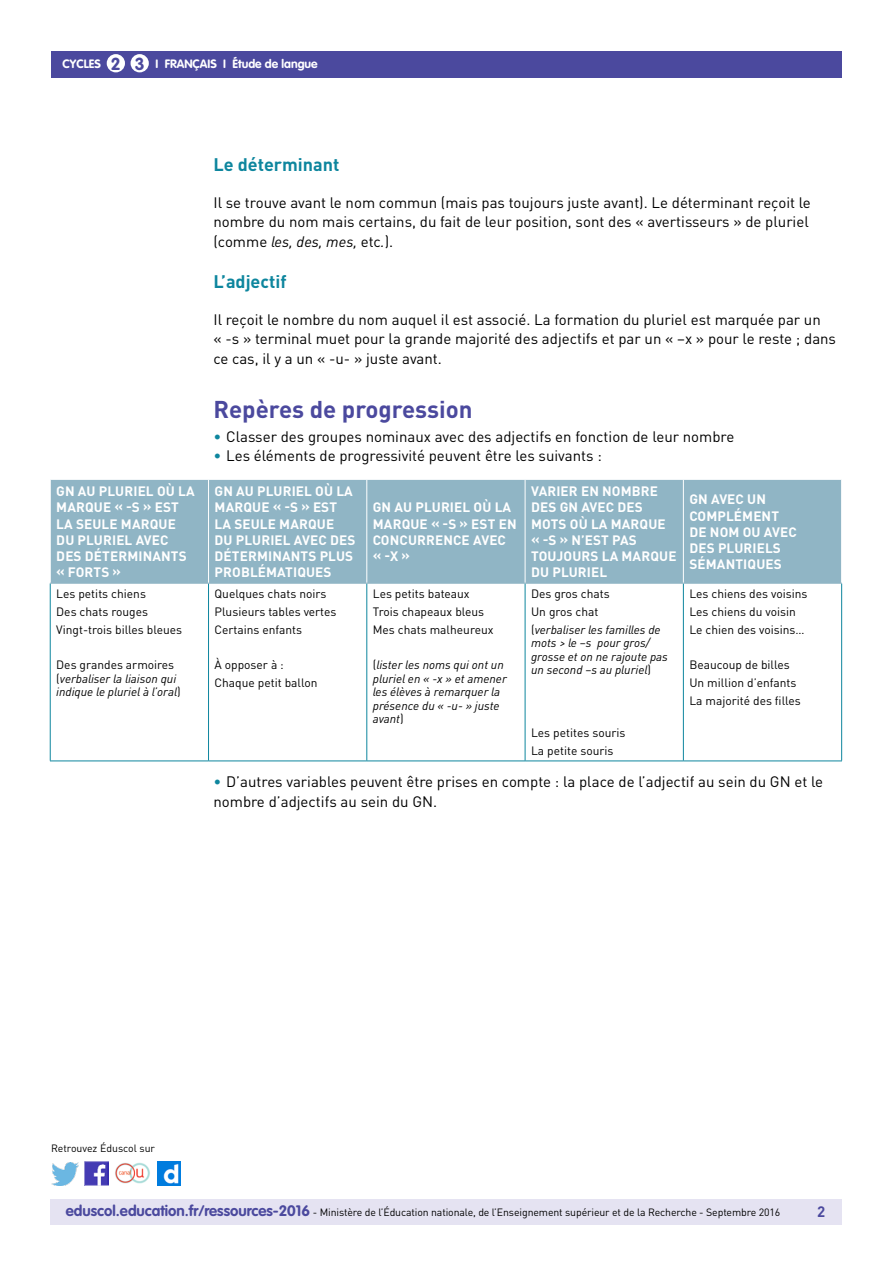
<style>
.page{position:relative;width:893px;height:1263px;background:#fff}
.page>*{position:absolute;margin:0;border:0;box-sizing:border-box;transform-origin:0 0}
.t1{font:700 24px "DIN Pro";color:#4b499e}
.t2{font:700 18px "DIN Pro";color:#0e869e}
.t3{font:700 17.25px "VAG Rounded Std";color:#4b499e}
.t4{font:15px/19.5px "DIN Pro";color:#000}
.t5{font:700 15px "DIN Pro";color:#4b499e}
.t6{font:700 13.5px/16.2px "DIN Pro";letter-spacing:.01em;color:#fff}
.t7{font:12px/17.7px "DIN Pro";color:#000}
.t8{font:italic 12px/13.5px "DIN Pro";color:#000}
.t9{font:700 12px "VAG Rounded Std";color:#fff}
.t10{font:10.5px "DIN Pro";letter-spacing:-.01em;color:#000}
.s1{font-style:italic}
.s2{color:#0e869e}
.s3{font-style:normal}
.s4{font-family:"VAG Rounded Std";font-weight:700;font-size:15px;color:#4b499e}
</style>
<div class="page">
<div style="left:50px;top:1199px;width:791px;height:26px;background:#e5e3f2"></div>
<div style="left:51px;top:51px;width:791px;height:27px;background:#4b499e"></div>
<div style="left:107px;top:54px;width:18px;height:18px;background:#fff;border-radius:50%"></div>
<div style="left:131px;top:54px;width:18px;height:18px;background:#fff;border-radius:50%"></div>
<img style="left:85px;top:1162px;width:23px;height:23px">
<img style="left:51px;top:1163px;width:28px;height:22px">
<img style="left:158px;top:1162px;width:22px;height:23px">
<img style="left:115px;top:1162px;width:35px;height:22px">
<div style="left:51px;top:480px;width:790px;height:103px;background:#90b5c5"></div>
<hr style="left:208px;top:480px;width:1px;height:103px;background:#fff">
<hr style="left:366px;top:480px;width:1px;height:103px;background:#fff">
<hr style="left:525px;top:480px;width:1px;height:103px;background:#fff">
<hr style="left:683px;top:480px;width:1px;height:103px;background:#fff">
<hr style="left:208px;top:583px;width:1px;height:178px;background:#0e869e">
<hr style="left:366px;top:583px;width:1px;height:178px;background:#0e869e">
<hr style="left:525px;top:583px;width:1px;height:178px;background:#0e869e">
<hr style="left:683px;top:583px;width:1px;height:178px;background:#0e869e">
<hr style="left:50px;top:583px;width:1px;height:178px;background:#0e869e">
<hr style="left:841px;top:583px;width:1px;height:178px;background:#0e869e">
<hr style="left:50px;top:761px;width:159px;height:1px;background:#0e869e">
<hr style="left:209px;top:761px;width:158px;height:1px;background:#0e869e">
<hr style="left:367px;top:761px;width:158px;height:1px;background:#0e869e">
<hr style="left:525px;top:761px;width:158px;height:1px;background:#0e869e">
<hr style="left:683px;top:761px;width:159px;height:1px;background:#0e869e">
<hr style="left:50px;top:583px;width:159px;height:1px;background:#90b5c5">
<hr style="left:209px;top:583px;width:158px;height:1px;background:#90b5c5">
<hr style="left:367px;top:583px;width:158px;height:1px;background:#90b5c5">
<hr style="left:525px;top:583px;width:158px;height:1px;background:#90b5c5">
<hr style="left:683px;top:583px;width:159px;height:1px;background:#90b5c5">
<p class="t9" style="left:63px;top:57px;width:40px">CYCLEs</p>
<p class="t9" style="left:156px;top:57px;width:164px">I Français I Étude de langue</p>
<p class="t3" style="left:111px;top:53px;width:35px">2 3</p>
<p class="t2" style="left:213px;top:153px;width:127px">LE DÉTERMINANT</p>
<p class="t4" style="left:213px;top:192px;width:599px">Il se trouve avant le nom commun (mais pas toujours juste avant). Le déterminant reçoit le nombre du nom mais certains, du fait de leur position, sont des « avertisseurs » de pluriel (comme <span class="s1">les, des, mes,</span> etc<span class="s1">.</span>).</p>
<p class="t2" style="left:213px;top:270px;width:75px">L’ADJECTIF</p>
<p class="t4" style="left:213px;top:309px;width:624px">Il reçoit le nombre du nom auquel il est associé. La formation du pluriel est marquée par un<br>« -s » terminal muet pour la grande majorité des adjectifs et par un « –x » pour le reste ; dans ce cas, il y a un « -u- » juste avant.</p>
<h1 class="t1" style="left:213px;top:393px;width:261px">REPÈRES DE PROGRESSION</h1>
<p class="t4" style="left:213px;top:426px;width:522px"><span class="s2">•</span> Classer des groupes nominaux avec des adjectifs en fonction de leur nombre</p>
<p class="t4" style="left:213px;top:446px;width:390px"><span class="s2">•</span> Les éléments de progressivité peuvent être les suivants :</p>
<p class="t6" style="left:56px;top:483px;width:138px">GN AU PLURIEL OÙ LA<br>MARQUE « -S » EST<br>LA SEULE MARQUE<br>DU PLURIEL AVEC<br>DES DÉTERMINANTS « FORTS »</p>
<p class="t6" style="left:215px;top:483px;width:142px">GN AU PLURIEL OÙ LA<br>MARQUE « -S » EST<br>LA SEULE MARQUE<br>DU PLURIEL AVEC DES<br>DÉTERMINANTS PLUS<br>PROBLÉMATIQUES</p>
<p class="t7" style="left:56px;top:585px;width:127px">Les petits chiens<br>Des chats rouges<br>Vingt-trois billes bleues</p>
<p class="t8" style="left:56px;top:658px;width:126px"><span class="s3">Des grandes armoires (</span>verbaliser la liaison qui indique le pluriel à l’oral<span class="s3">)</span></p>
<p class="t7" style="left:215px;top:585px;width:123px">Quelques chats noirs<br>Plusieurs tables vertes<br>Certains enfants</p>
<p class="t7" style="left:215px;top:656px;width:105px">À opposer à :<br>Chaque petit ballon</p>
<p class="t6" style="left:373px;top:499px;width:145px">GN AU PLURIEL OÙ LA<br>MARQUE « -S » EST EN<br>CONCURRENCE AVEC<br>« -X »</p>
<p class="t7" style="left:373px;top:585px;width:122px">Les petits bateaux<br>Trois chapeaux bleus<br>Mes chats malheureux</p>
<p class="t8" style="left:373px;top:658px;width:135px"><span class="s3">(</span>lister les noms qui ont un pluriel en « -x » et amener les élèves à remarquer la présence du « -u- » juste avant<span class="s3">)</span></p>
<p class="t6" style="left:531px;top:483px;width:147px">VARIER EN NOMBRE<br>DES GN AVEC DES<br>MOTS OÙ LA MARQUE « -S » N’EST PAS<br>TOUJOURS LA MARQUE<br>DU PLURIEL</p>
<p class="t6" style="left:689px;top:491px;width:107px">GN AVEC UN<br>COMPLÉMENT<br>DE NOM OU AVEC<br>DES PLURIELS<br>SÉMANTIQUES</p>
<p class="t7" style="left:531px;top:585px;width:131px">Des gros chats<br>Un gros chat<br>(<span class="s1">verbaliser les familles de</span></p>
<p class="t8" style="left:531px;top:636px;width:138px">mots &gt; le –s pour gros/ grosse et on ne rajoute pas un second –s au pluriel<span class="s3">)</span></p>
<p class="t7" style="left:531px;top:724px;width:96px">Les petites souris<br>La petite souris</p>
<p class="t7" style="left:689px;top:585px;width:120px">Les chiens des voisins<br>Les chiens du voisin<br>Le chien des voisins…</p>
<p class="t7" style="left:689px;top:656px;width:113px">Beaucoup de billes<br>Un million d’enfants<br>La majorité des filles</p>
<p class="t4" style="left:213px;top:772px;width:611px"><span class="s2">•</span> D’autres variables peuvent être prises en compte : la place de l’adjectif au sein du GN et le nombre d’adjectifs au sein du GN.</p>
<p class="t10" style="left:51px;top:1141px;width:106px">Retrouvez Éduscol sur</p>
<p class="t10" style="left:66px;top:1205px;width:716px"><span class="s4">eduscol.education.fr/ressources-2016</span> - Ministère de l’Éducation nationale, de l’Enseignement supérieur et de la Recherche - Septembre 2016</p>
<p class="t5" style="left:817px;top:1201px;width:10px">2</p>
</div>
